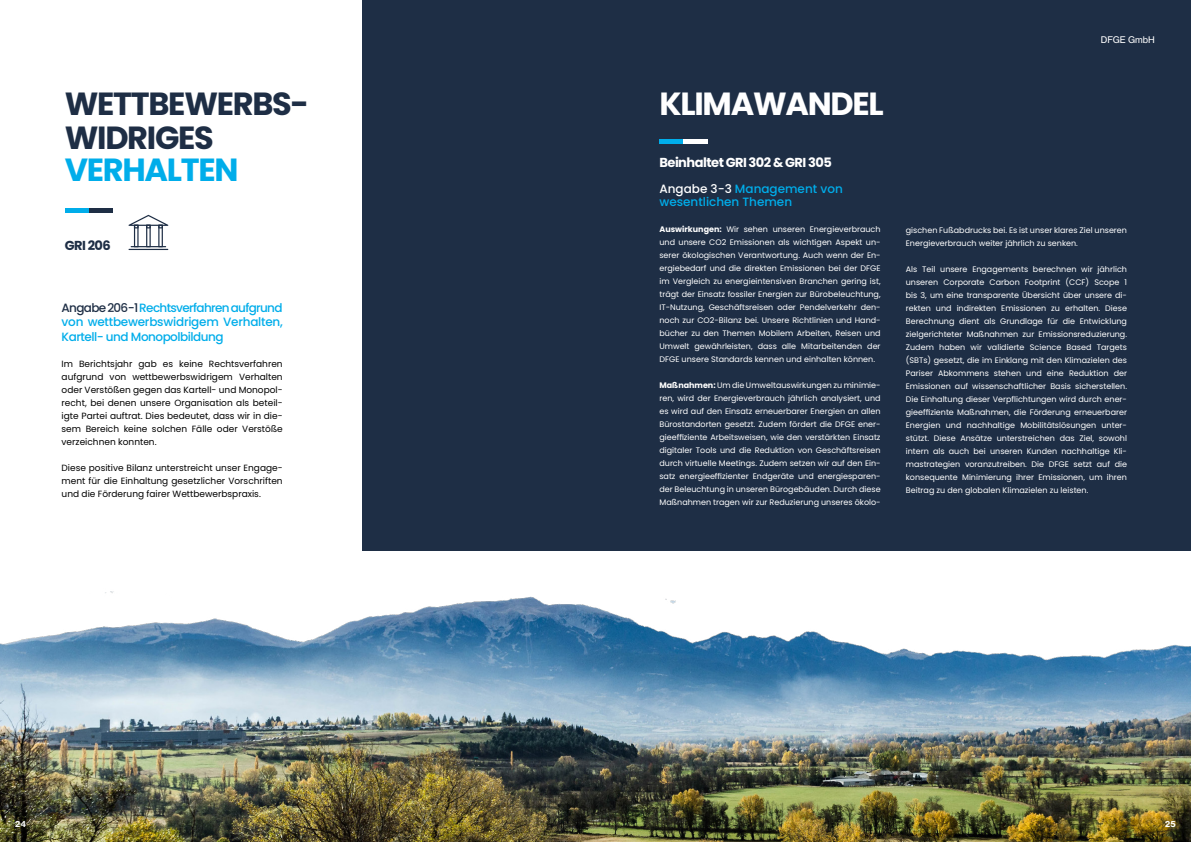
<style>
.page{position:relative;width:1191px;height:842px;background:#fff}
.page>*{position:absolute;margin:0;border:0;box-sizing:border-box;transform-origin:0 0}
.t1{font:700 32px/34px "Poppins";letter-spacing:-.04em;color:#1e2e45}
.t2{font:700 32px "Poppins";letter-spacing:-.04em;color:#fff}
.t3{font:700 32px "Poppins";letter-spacing:-.04em;color:#00adea}
.t4{font:700 13px "Poppins";letter-spacing:-.04em;color:#fff}
.t5{font:700 13px "Poppins";letter-spacing:-.04em;color:#1e2e45}
.t6{font:500 12px/14.4px "Poppins";letter-spacing:-.02em;color:#00adea;text-align:justify}
.t7{font:500 12px/13px "Poppins";color:#00adea}
.t8{font:9px/13px "Poppins";color:#000;text-align:justify}
.t9{font:9px "N Haas Grotesk TX Pro 55 Rg";color:#fff}
.t10{font:8px/13px "Poppins";color:#fff;text-align:justify}
.t11{font:8px "N Haas Grotesk TX Pro 75 Bd";color:#fff}
.s1{color:#1e2e45}
.s2{color:#fff}
.s3{font-weight:700}
</style>
<div class="page">
<img style="left:0;top:208px;width:1191px;height:634px">
<div style="left:88px;top:208px;width:24px;height:5px;background:#1e2e45"></div>
<div style="left:65px;top:208px;width:23px;height:5px;background:#00adea"></div>
<div style="left:363px;top:0;width:828px;height:551px;background:#1e2e45"></div>
<hr style="left:129px;top:249px;width:39px;height:1px;background:#1e2e45">
<svg style="left:128px;top:215px;width:40px;height:32px"></svg>
<hr style="left:683px;top:140px;width:24px;height:4px;background:#fff">
<hr style="left:659px;top:140px;width:24px;height:4px;background:#00adea">
<h1 class="t1" style="left:65px;top:87px;width:246px">WETTBEWERBS-<br>WIDRIGES</h1>
<h1 class="t3" style="left:65px;top:151px;width:175px">VERHALTEN</h1>
<h2 class="t5" style="left:65px;top:238px;width:48px">GRI 206</h2>
<h3 class="t6" style="left:62px;top:301px;width:223px"><span class="s1">Angabe 206-1</span> Rechtsverfahren aufgrund von wettbewerbswidrigem Verhalten, Kartell- und Monopolbildung</h3>
<p class="t8" style="left:62px;top:357px;width:223px">Im Berichtsjahr gab es keine Rechtsverfahren aufgrund von wettbewerbswidrigem Verhalten oder Verstößen gegen das Kartell- und Monopol&shy;recht, bei denen unsere Organisation als beteil&shy;igte Partei auftrat. Dies bedeutet, dass wir in die&shy;sem Bereich keine solchen Fälle oder Verstöße verzeichnen konnten.</p>
<p class="t8" style="left:62px;top:461px;width:223px">Diese positive Bilanz unterstreicht unser Engage&shy;ment für die Einhaltung gesetzlicher Vorschriften und die Förderung fairer Wettbewerbspraxis.</p>
<h1 class="t2" style="left:659px;top:85px;width:226px">KLIMAWANDEL</h1>
<h2 class="t4" style="left:659px;top:155px;width:174px">Beinhaltet GRI 302 &amp; GRI 305</h2>
<h3 class="t7" style="left:659px;top:183px;width:185px"><span class="s2">Angabe 3-3</span> Management von wesentlichen Themen</h3>
<p class="t10" style="left:659px;top:223px;width:223px"><span class="s3">Auswirkungen:</span> Wir sehen unseren Energieverbrauch und unsere CO2 Emissionen als wichtigen Aspekt un&shy;serer ökologischen Verantwortung. Auch wenn der En&shy;ergiebedarf und die direkten Emissionen bei der DFGE im Vergleich zu energieintensiven Branchen gering ist, trägt der Einsatz fossiler Energien zur Bürobeleuchtung, IT-Nutzung, Geschäftsreisen oder Pendelverkehr den&shy;noch zur CO2-Bilanz bei. Unsere Richtlinien und Hand&shy;bücher zu den Themen Mobilem Arbeiten, Reisen und Umwelt gewährleisten, dass alle Mitarbeitenden der DFGE unsere Standards kennen und einhalten können.</p>
<p class="t10" style="left:659px;top:379px;width:223px"><span class="s3">Maßnahmen:</span> Um die Umweltauswirkungen zu minimie&shy;ren, wird der Energieverbrauch jährlich analysiert, und es wird auf den Einsatz erneuerbarer Energien an allen Bürostandorten gesetzt. Zudem fördert die DFGE ener&shy;gieeffiziente Arbeitsweisen, wie den verstärkten Einsatz digitaler Tools und die Reduktion von Geschäftsreisen durch virtuelle Meetings. Zudem setzen wir auf den Ein&shy;satz energieeffizienter Endgeräte und energiesparen&shy;der Beleuchtung in unseren Bürogebäuden. Durch diese Maßnahmen tragen wir zur Reduzierung unseres ökolo-</p>
<p class="t9" style="left:1100px;top:34px;width:56px">DFGE GmbH</p>
<p class="t10" style="left:906px;top:224px;width:223px">gischen Fußabdrucks bei. Es ist unser klares Ziel unseren<br>Energieverbrauch weiter jährlich zu senken.</p>
<p class="t10" style="left:906px;top:263px;width:223px">Als Teil unsere Engagements berechnen wir jährlich unseren Corporate Carbon Footprint (CCF) Scope 1 bis 3, um eine transparente Übersicht über unsere di&shy;rekten und indirekten Emissionen zu erhalten. Diese Berechnung dient als Grundlage für die Entwicklung zielgerichteter Maßnahmen zur Emissionsreduzierung.<br>Zudem haben wir validierte Science Based Targets (SBTs) gesetzt, die im Einklang mit den Klimazielen des Pariser Abkommens stehen und eine Reduktion der Emissionen auf wissenschaftlicher Basis sicherstellen.<br>Die Einhaltung dieser Verpflichtungen wird durch ener&shy;gieeffiziente Maßnahmen, die Förderung erneuerbarer Energien und nachhaltige Mobilitätslösungen unter&shy;stützt. Diese Ansätze unterstreichen das Ziel, sowohl intern als auch bei unseren Kunden nachhaltige Kli&shy;mastrategien voranzutreiben. Die DFGE setzt auf die konsequente Minimierung ihrer Emissionen, um ihren Beitrag zu den globalen Klimazielen zu leisten.</p>
<p class="t11" style="left:15px;top:819px;width:12px">24</p>
<p class="t11" style="left:1165px;top:819px;width:12px">25</p>
</div>
